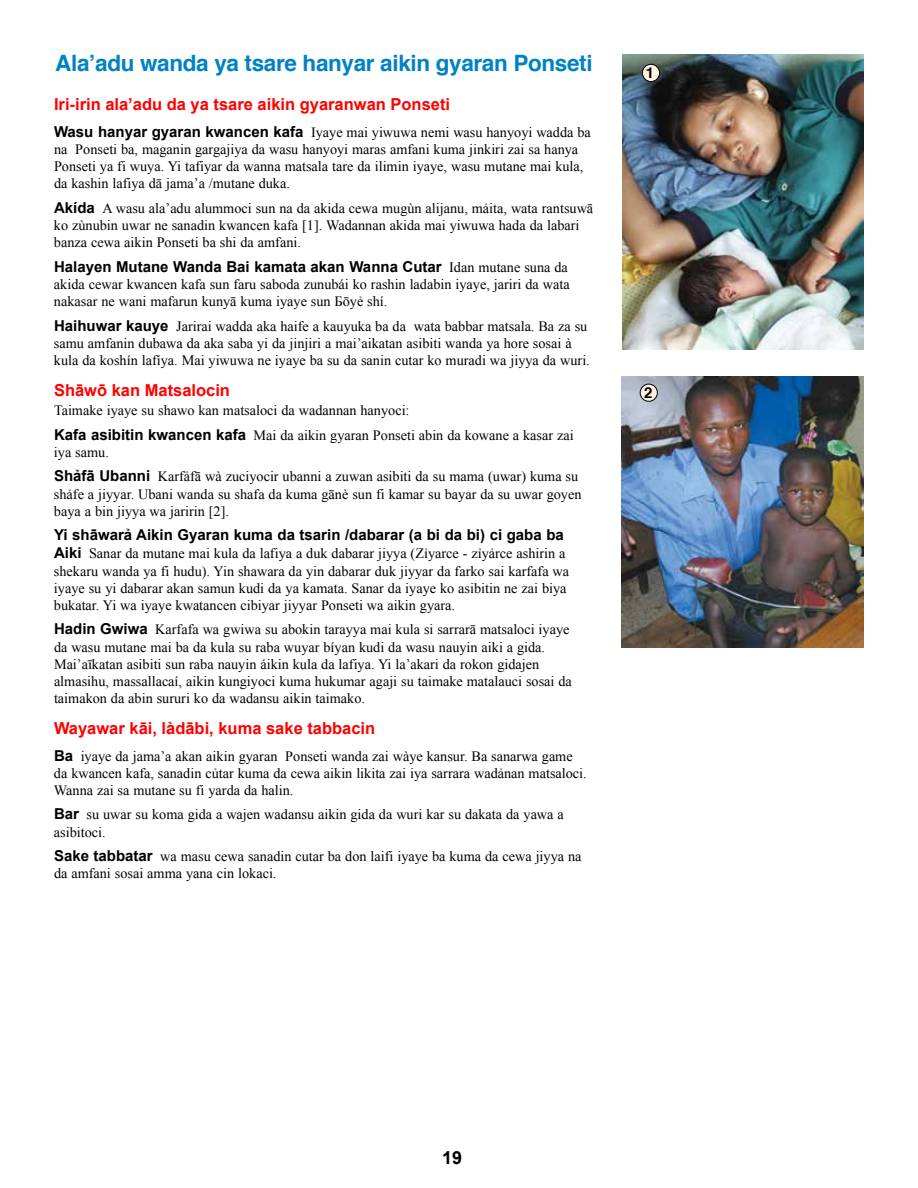
<style>
.page{position:relative;width:918px;height:1188px;background:#fff}
.page>*{position:absolute;margin:0;border:0;box-sizing:border-box;transform-origin:0 0}
.t1{font:700 22.5px "Helvetica";letter-spacing:-.015em;color:#0082c6}
.t2{font:700 18px "Arial";color:#000}
.t3{font:700 16.5px "Arial";color:#f00}
.t4{font:700 15px "Arial";color:#000}
.t5{font:700 15px "Helvetica";color:#000}
.t6{font:14.25px/17.1px "Times New Roman";color:#000}
.s1{font-family:"Arial";font-weight:700;font-size:15px}
.s2{font-family:"Times New Roman";font-weight:400;font-size:14.25px}
</style>
<div class="page">
<img style="left:621px;top:376px;width:243px;height:271px">
<img style="left:623px;top:54px;width:241px;height:296px">
<div style="left:642px;top:64px;width:18px;height:18px;background:#fff3e1;border-radius:50%"></div>
<div style="left:642px;top:64px;width:18px;height:18px;border:1px solid #000;border-radius:50%"></div>
<div style="left:640px;top:384px;width:17px;height:17px;background:#fff3e1;border-radius:50%"></div>
<div style="left:640px;top:384px;width:18px;height:17px;border:1px solid #000;border-radius:50%"></div>
<h1 class="t1" style="left:55px;top:45px;width:539px">Ala’adu wanda ya tsare hanyar aikin gyaran Ponseti</h1>
<p class="t3" style="left:54px;top:94px;width:398px">Iri-irin ala’adu da ya tsare aikin gyaranwan Ponseti</p>
<p class="t6" style="left:54px;top:123px;width:538px"><span class="s1">Wasu hanyar gyaran kwancen kafa</span> Iyaye mai yiwuwa nemi wasu hanyoyi wadda ba na Ponseti ba, maganin gargajiya da wasu hanyoyi maras amfani kuma jinkiri zai sa hanya Ponseti ya fi wuya. Yi tafiyar da wanna matsala tare da ilimin iyaye, wasu mutane mai kula, da kashin lafiya dā jama’a /mutane duka.</p>
<p class="t6" style="left:54px;top:199px;width:541px"><span class="s1">Akída</span> A wasu ala’adu alummoci sun na da akida cewa mugùn alijanu, mảita, wata rantsuwā ko zùnubin uwar ne sanadin kwancen kafa [1]. Wadannan akida mai yiwuwa hada da labari banza cewa aikin Ponseti ba shi da amfani.</p>
<p class="t4" style="left:54px;top:257px;width:515px">Halayen Mutane Wanda Bai kamata akan Wanna Cutar <span class="s2">Idan mutane suna da</span></p>
<p class="t6" style="left:54px;top:276px;width:517px">akida cewar kwancen kafa sun faru saboda zunubái ko rashin ladabin iyaye, jariri da wata nakasar ne wani mafarun kunyā kuma iyaye sun Бōyẻ shí.</p>
<p class="t6" style="left:54px;top:317px;width:537px"><span class="s1">Haihuwar kauye</span> Jarirai wadda aka haife a kauyuka ba da wata babbar matsala. Ba za su samu amfanin dubawa da aka saba yi da jinjiri a mai’aikatan asibiti wanda ya hore sosai à kula da koshín lafíya. Mai yiwuwa ne iyaye ba su da sanin cutar ko muradi wa jiyya da wuri.</p>
<p class="t3" style="left:54px;top:379px;width:178px">Shāwō kan Matsalocin</p>
<p class="t6" style="left:54px;top:398px;width:521px;line-height:24.6px">Taimake iyaye su shawo kan matsaloci da wadannan hanyoci:<br><span class="s1">Kafa asibitin kwancen kafa</span> Mai da aikin gyaran Ponseti abin da kowane a kasar zai</p>
<p class="t6" style="left:54px;top:440px;width:526px;line-height:24.6px">iya samu.<br><span class="s1">Shảfā Ubanni</span> Karfảfā wà zuciyocir ubanni a zuwan asibiti da su mama (uwar) kuma su</p>
<p class="t6" style="left:54px;top:485px;width:529px">shảfe a jiyyar. Ubani wanda su shafa da kuma gānè sun fi kamar su bayar da su uwar goyen baya a bin jiyya wa jaririn [2].</p>
<p class="t4" style="left:54px;top:525px;width:511px">Yi shāwarả Aikin Gyaran kuma da tsarin /dabarar (a bi da bi) ci gaba ba</p>
<p class="t6" style="left:54px;top:545px;width:517px"><span class="s1">Aiki</span> Sanar da mutane mai kula da lafiya a duk dabarar jiyya (Zỉyarce - zỉyảrce ashirin a shekaru wanda ya fi hudu). Yin shawara da yin dabarar duk jiyyar da farko sai karfafa wa iyaye su yi dabarar akan samun kudi da ya kamata. Sanar da iyaye ko asibitin ne zai biya bukatar. Yi wa iyaye kwatancen cibiyar jiyyar Ponseti wa aikin gyara.</p>
<p class="t6" style="left:54px;top:621px;width:519px"><span class="s1">Hadin Gwiwa</span> Karfafa wa gwiwa su abokin tarayya mai kula si sarrarā matsaloci iyaye da wasu mutane mai ba da kula su raba wuyar bíyan kudi da wasu nauyin aiki a gida.<br>Mai’aīkatan asibiti sun raba nauyin áikin kula da lafiya. Yi la’akari da rokon gidajen almasihu, massallacaí, aikin kungiyoci kuma hukumar agaji su taimake matalauci sosai da taimakon da abin sururi ko da wadansu aikin taimako.</p>
<p class="t3" style="left:54px;top:717px;width:323px">Wayawar kāi, làdābi, kuma sake tabbacin</p>
<p class="t6" style="left:54px;top:747px;width:534px"><span class="s1">Ba</span> iyaye da jama’a akan aikin gyaran Ponseti wanda zai wàye kansur. Ba sanarwa game da kwancen kafa, sanadin củtar kuma da cewa aikin likita zai iya sarrara wadảnan matsaloci.<br>Wanna zai sa mutane su fi yarda da halin.</p>
<p class="t6" style="left:54px;top:806px;width:511px"><span class="s1">Bar</span> su uwar su koma gida a wajen wadansu aikin gida da wuri kar su dakata da yawa a asibitoci.</p>
<p class="t6" style="left:54px;top:848px;width:529px"><span class="s1">Sake tabbatar</span> wa masu cewa sanadin cutar ba don laifi iyaye ba kuma da cewa jiyya na da amfani sosai amma yana cin lokaci.</p>
<p class="t5" style="left:646px;top:61px;width:10px">1</p>
<p class="t5" style="left:644px;top:381px;width:10px">2</p>
<p class="t2" style="left:442px;top:1146px;width:22px">19</p>
</div>
